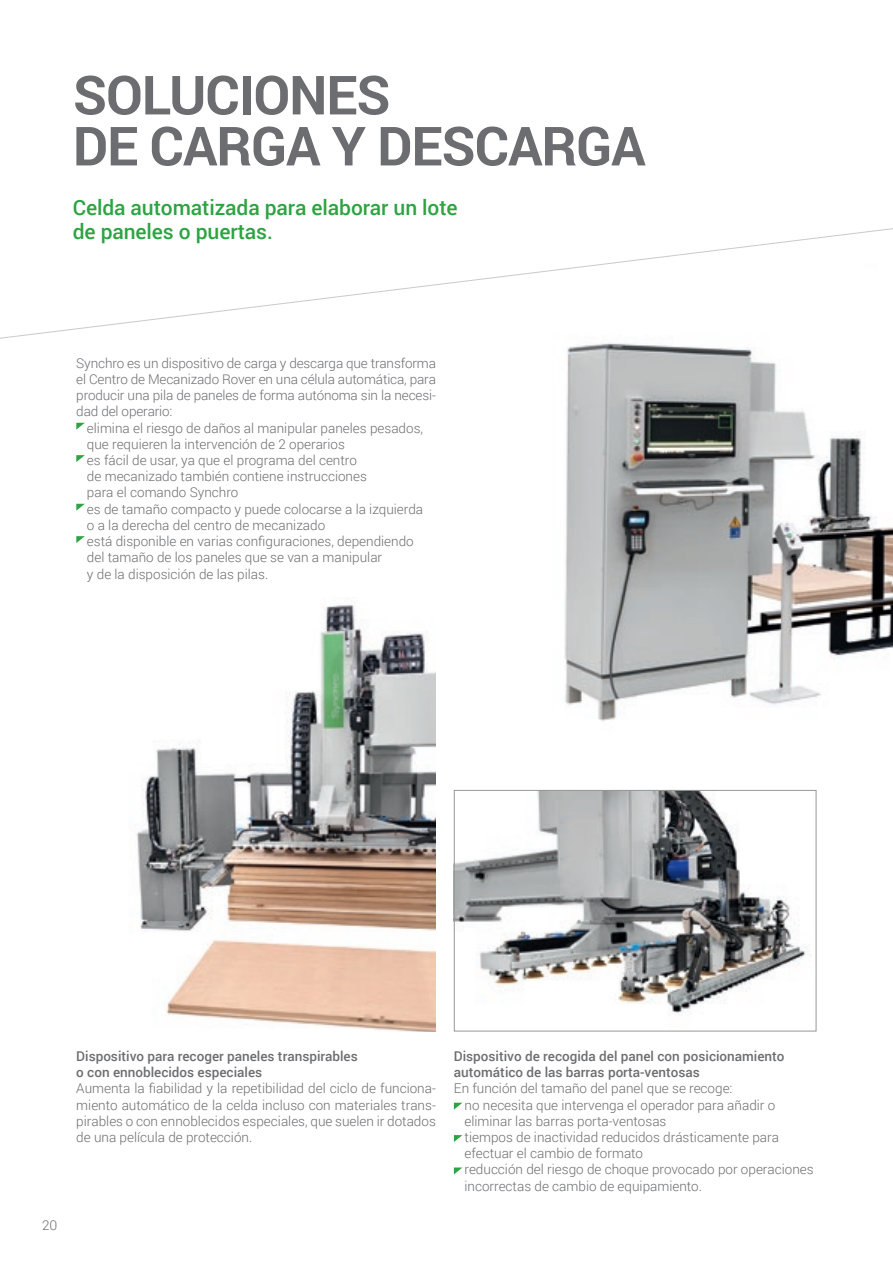
<style>
.page{position:relative;width:893px;height:1263px;background:#fff}
.page>*{position:absolute;margin:0;border:0;box-sizing:border-box;transform-origin:0 0}
.t1{font:700 54px "Roboto";letter-spacing:-.02em;color:#6c6d70}
.t2{font:500 21px/24px "Roboto";letter-spacing:-.005em;color:#2da343}
.t3{font:300 13.5px/16.2px "Roboto";color:#6c6d70}
.t4{font:500 13.5px/16.2px "Roboto";color:#6c6d70}
</style>
<div class="page">
<img style="left:531px;top:343px;width:362px;height:486px">
<svg style="left:0;top:228px;width:893px;height:111px"></svg>
<img style="left:136px;top:599px;width:300px;height:432px">
<img style="left:456px;top:792px;width:358px;height:222px">
<div style="left:454px;top:790px;width:362px;height:241px;border:1px solid #94999a"></div>
<svg style="left:76px;top:423px;width:9px;height:7px"></svg>
<svg style="left:76px;top:455px;width:9px;height:7px"></svg>
<svg style="left:76px;top:504px;width:9px;height:7px"></svg>
<svg style="left:76px;top:536px;width:9px;height:7px"></svg>
<svg style="left:454px;top:1103px;width:8px;height:6px"></svg>
<svg style="left:454px;top:1135px;width:8px;height:7px"></svg>
<svg style="left:454px;top:1167px;width:8px;height:7px"></svg>
<p class="t1" style="left:73px;top:57px;width:319px">SOLUCIONES</p>
<p class="t1" style="left:73px;top:108px;width:574px">DE CARGA Y DESCARGA</p>
<p class="t2" style="left:73px;top:194px;width:386px">Celda automatizada para elaborar un lote de paneles o puertas.</p>
<p class="t3" style="left:76px;top:354px;width:361px;text-align:justify">Synchro es un dispositivo de carga y descarga que transforma el Centro de Mecanizado Rover en una célula automática, para producir una pila de paneles de forma autónoma sin la necesi&shy;dad del operario:</p>
<p class="t3" style="left:87px;top:419px;width:338px">elimina el riesgo de daños al manipular paneles pesados, que requieren la intervención de 2 operarios</p>
<p class="t3" style="left:87px;top:452px;width:281px">es fácil de usar, ya que el programa del centro de mecanizado también contiene instrucciones para el comando Synchro</p>
<p class="t3" style="left:87px;top:500px;width:338px">es de tamaño compacto y puede colocarse a la izquierda o a la derecha del centro de mecanizado</p>
<p class="t3" style="left:87px;top:533px;width:328px">está disponible en varias configuraciones, dependiendo del tamaño de los paneles que se van a manipular<br>y de la disposición de las pilas.</p>
<p class="t3" style="left:42px;top:1216px;width:17px">20</p>
<p class="t4" style="left:76px;top:1047px;width:283px">Dispositivo para recoger paneles transpirables o con ennoblecidos especiales</p>
<p class="t3" style="left:76px;top:1080px;width:361px;text-align:justify">Aumenta la fiabilidad y la repetibilidad del ciclo de funciona&shy;miento automático de la celda incluso con materiales trans&shy;pirables o con ennoblecidos especiales, que suelen ir dotados de una película de protección.</p>
<p class="t4" style="left:454px;top:1047px;width:332px">Dispositivo de recogida del panel con posicionamiento automático de las barras porta-ventosas</p>
<p class="t3" style="left:454px;top:1080px;width:280px">En función del tamaño del panel que se recoge:</p>
<p class="t3" style="left:464px;top:1096px;width:312px">no necesita que intervenga el operador para añadir o eliminar las barras porta-ventosas</p>
<p class="t3" style="left:464px;top:1129px;width:316px">tiempos de inactividad reducidos drásticamente para efectuar el cambio de formato</p>
<p class="t3" style="left:464px;top:1161px;width:351px">reducción del riesgo de choque provocado por operaciones incorrectas de cambio de equipamiento.</p>
</div>
